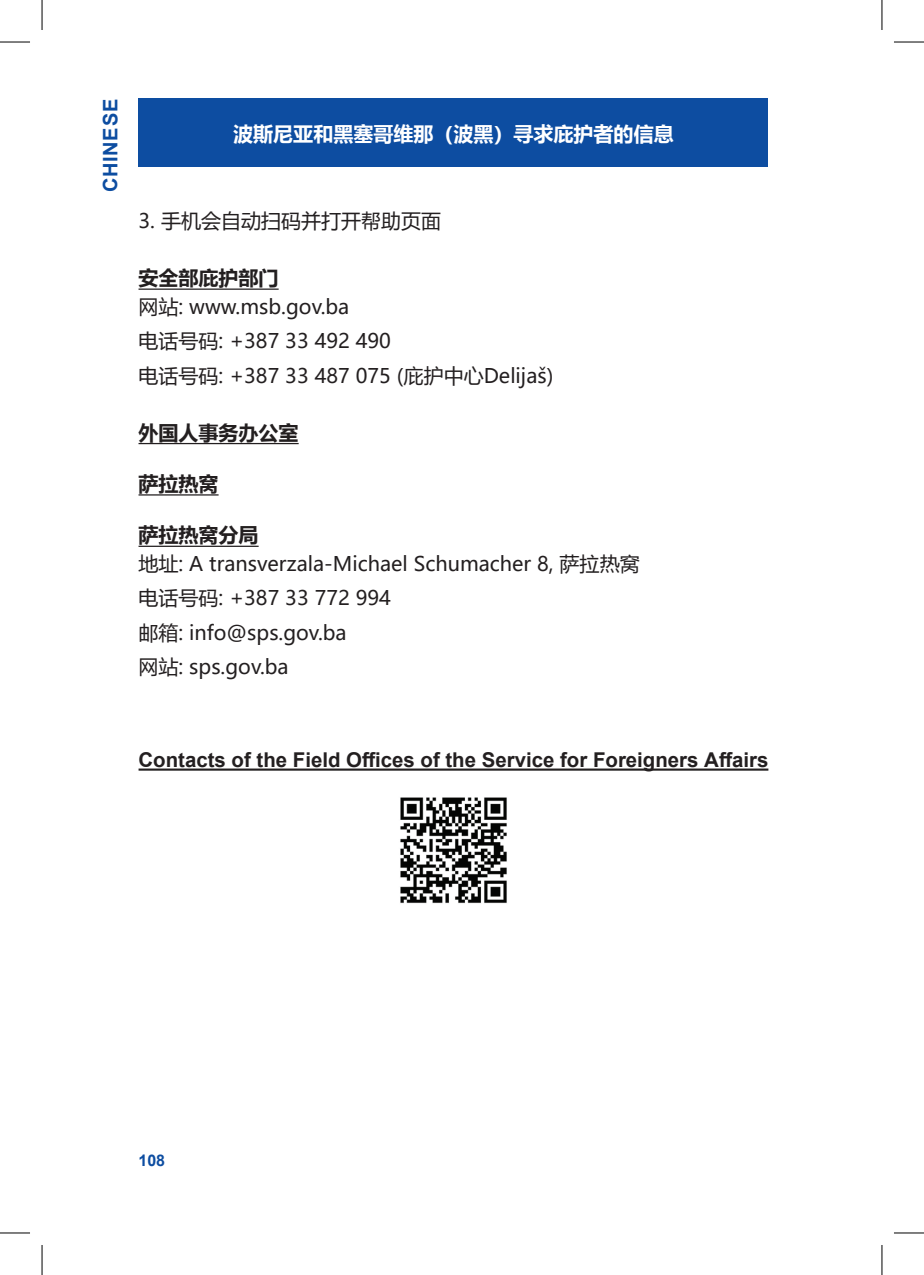
<style>
.page{position:relative;width:924px;height:1275px;background:#fff}
.page>*{position:absolute;margin:0;border:0;box-sizing:border-box;transform-origin:0 0}
.t1{font:700 20.4px "Arial";color:#231f20}
.t2{font:20px/34.4px "Microsoft Ya Hei";color:#231f20}
.t3{font:700 20px "Microsoft Ya Hei";color:#231f20}
.t4{font:700 20px "Microsoft Ya Hei";color:#fff}
.t5{font:700 20px "Arial";letter-spacing:.035em;color:#0d4da1}
.t6{font:700 16px "Arial";color:#0d4da1}
</style>
<div class="page">
<hr style="left:138px;top:288px;width:140px;height:2px;background:#231f20">
<hr style="left:138px;top:443px;width:160px;height:1px;background:#231f20">
<hr style="left:138px;top:494px;width:80px;height:1px;background:#231f20">
<hr style="left:138px;top:545px;width:120px;height:2px;background:#231f20">
<hr style="left:138px;top:768px;width:630px;height:2px;background:#231f20">
<img style="left:400px;top:797px;width:107px;height:107px">
<div style="left:138px;top:99px;width:630px;height:68px;background:#0d4da1"></div>
<hr style="left:0;top:42px;width:30px;height:1px;background:#000">
<hr style="left:893px;top:42px;width:30px;height:1px;background:#000">
<hr style="left:0;top:1232px;width:30px;height:1px;background:#000">
<hr style="left:893px;top:1232px;width:30px;height:1px;background:#000">
<hr style="left:42px;top:0;width:1px;height:30px;background:#000">
<hr style="left:42px;top:1245px;width:1px;height:30px;background:#000">
<hr style="left:881px;top:0;width:1px;height:30px;background:#000">
<hr style="left:881px;top:1245px;width:1px;height:30px;background:#000">
<p class="t5" style="left:96px;top:192px;width:95px;rotate:-90deg">CHINESE</p>
<p class="t4" style="left:233px;top:120px;width:442px">波斯尼亚和黑塞哥维那（波黑）寻求庇护者的信息</p>
<p class="t2" style="left:138px;top:203px;width:304px">3. 手机会自动扫码并打开帮助页面</p>
<p class="t3" style="left:138px;top:264px;width:141px">安全部庇护部门</p>
<p class="t2" style="left:138px;top:289px;width:416px">网站: www.msb.gov.ba<br>电话号码: +387 33 492 490<br>电话号码: +387 33 487 075 (庇护中心Delijaš)</p>
<p class="t3" style="left:138px;top:418px;width:161px">外国人事务办公室</p>
<p class="t3" style="left:138px;top:470px;width:81px">萨拉热窝</p>
<p class="t3" style="left:138px;top:521px;width:121px">萨拉热窝分局</p>
<p class="t2" style="left:138px;top:546px;width:502px">地址: A transverzala-Michael Schumacher 8, 萨拉热窝电话号码: +387 33 772 994<br>邮箱: info@sps.gov.ba<br>网站: sps.gov.ba</p>
<p class="t1" style="left:138px;top:746px;width:631px">Contacts of the Field Offices of the Service for Foreigners Affairs</p>
<p class="t6" style="left:138px;top:1149px;width:28px">108</p>
</div>
